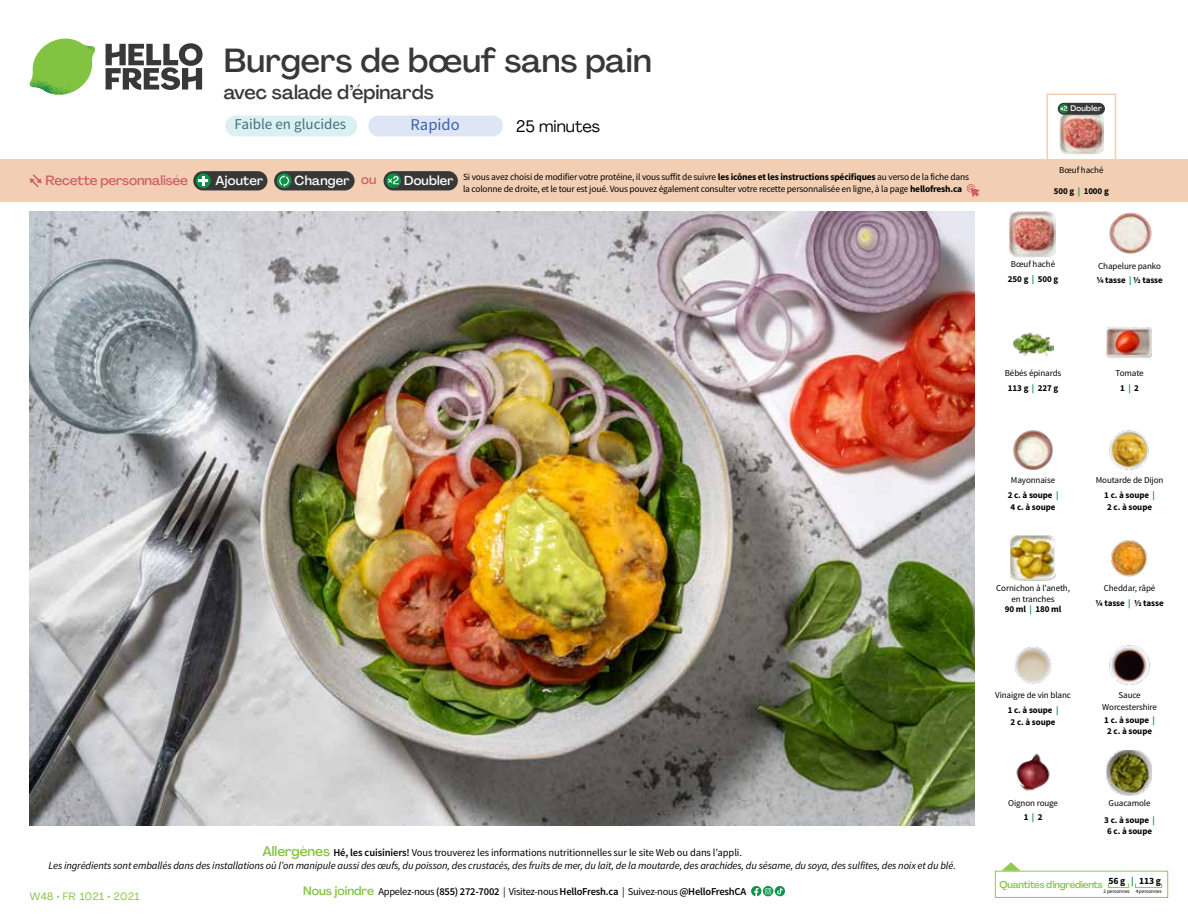
<style>
.page{position:relative;width:1188px;height:918px;background:#fff}
.page>*{position:absolute;margin:0;border:0;box-sizing:border-box;transform-origin:0 0}
.t1{font:500 33px "Agrandir";color:#383839}
.t2{font:500 19.5px "Agrandir";color:#383839}
.t3{font:16.5px "Agrandir";color:#000}
.t4{font:16.5px "Source Sans Pro";color:#3763af}
.t5{font:15px "Source Sans Pro";color:#43717b}
.t6{font:500 13.35px "Agrandir";letter-spacing:-.01em;color:#d15f6a}
.t7{font:500 12.9px "Agrandir";letter-spacing:.015em;color:#fff}
.t8{font:italic 10.5px/13.5px "Source Sans Pro";letter-spacing:-.01em;color:#000;text-align:center}
.t9{font:600 10.5px "Source Sans Pro";letter-spacing:-.02em;color:#000}
.t10{font:10.5px "Agrandir";letter-spacing:.05em;color:#82c341}
.t11{font:500 9.75px "Agrandir";letter-spacing:-.025em;color:#82c341}
.t12{font:9.45px/12px "Source Sans Pro";letter-spacing:-.02em;color:#000}
.t13{font:9px/14.9px "Source Sans Pro";letter-spacing:-.01em;color:#000;text-align:center}
.t14{font:700 9px/11.6px "Source Sans Pro";letter-spacing:-.01em;color:#000;text-align:center}
.t15{font:500 7.95px "Agrandir";letter-spacing:.025em;color:#fff}
.t16{font:5.25px "Source Sans Pro";letter-spacing:-.01em;color:#000}
.s1{color:#d15f6a}
.s2{font-weight:700}
.s3{color:#0b9446}
.s4{font-weight:700;color:#0b9446}
.s5{font-family:"Agrandir";font-weight:500;font-style:normal;font-size:13.5px;color:#82c341}
.s6{font-weight:600;font-style:normal}
.s7{font-style:normal}
.s8{font-family:"Agrandir";font-weight:500;font-size:12px;color:#82c341}
.s9{font-weight:400}
</style>
<div class="page">
<svg style="left:106px;top:43px;width:97px;height:47px"></svg>
<svg style="left:34px;top:39px;width:59px;height:38px"></svg>
<img style="left:65px;top:39px;width:30px;height:25px">
<img style="left:33px;top:60px;width:56px;height:10px">
<img style="left:29px;top:64px;width:58px;height:31px">
<img style="left:64px;top:70px;width:25px;height:24px">
<img style="left:30px;top:211px;width:945px;height:615px">
<svg style="left:775px;top:886px;width:10px;height:10px"></svg>
<svg style="left:751px;top:886px;width:32px;height:10px"></svg>
<svg style="left:1002px;top:862px;width:19px;height:9px"></svg>
<div style="left:995px;top:871px;width:173px;height:27px;border:1px solid #91c84e"></div>
<div style="left:1108px;top:883px;width:21px;height:5px;border:1px solid #91c84e"></div>
<div style="left:1135px;top:883px;width:27px;height:5px;border:1px solid #91c84e"></div>
<div style="left:368px;top:116px;width:135px;height:20px;background:#dee5f4;border-radius:10px"></div>
<img style="left:1013px;top:332px;width:40px;height:25px">
<img style="left:1106px;top:326px;width:46px;height:33px">
<img style="left:1013px;top:430px;width:40px;height:40px">
<img style="left:1109px;top:430px;width:40px;height:40px">
<img style="left:1011px;top:536px;width:45px;height:45px">
<img style="left:1111px;top:539px;width:37px;height:38px">
<img style="left:1014px;top:646px;width:38px;height:38px">
<img style="left:1016px;top:753px;width:34px;height:38px">
<img style="left:1106px;top:750px;width:46px;height:46px">
<img style="left:1109px;top:212px;width:43px;height:42px">
<img style="left:1010px;top:212px;width:45px;height:45px">
<img style="left:1109px;top:645px;width:41px;height:40px">
<div style="left:0;top:160px;width:1188px;height:42px;background:#f2cfb3"></div>
<svg style="left:30px;top:174px;width:12px;height:13px"></svg>
<div style="left:384px;top:171px;width:74px;height:19px;background:#383839;border-radius:10px"></div>
<svg style="left:386px;top:173px;width:15px;height:15px"></svg>
<div style="left:389px;top:180px;width:11px;height:11px;background:#000;opacity:.35"></div>
<svg style="left:387px;top:176px;width:12px;height:8px"></svg>
<div style="left:274px;top:171px;width:81px;height:19px;background:#383839;border-radius:10px"></div>
<svg style="left:277px;top:173px;width:15px;height:15px"></svg>
<svg style="left:279px;top:175px;width:10px;height:12px"></svg>
<div style="left:193px;top:171px;width:74px;height:19px;background:#383839;border-radius:10px"></div>
<svg style="left:196px;top:173px;width:15px;height:15px"></svg>
<svg style="left:198px;top:176px;width:10px;height:10px"></svg>
<svg style="left:967px;top:184px;width:13px;height:13px"></svg>
<div style="left:1046px;top:94px;width:70px;height:69px;border:2px solid #f2cfb3"></div>
<img style="left:1060px;top:114px;width:43px;height:41px">
<div style="left:1058px;top:103px;width:47px;height:12px;background:#383839;border-radius:6px"></div>
<svg style="left:1059px;top:104px;width:9px;height:9px"></svg>
<div style="left:1061px;top:108px;width:7px;height:7px;background:#000;opacity:.35"></div>
<svg style="left:1060px;top:106px;width:7px;height:8px"></svg>
<div style="left:225px;top:116px;width:132px;height:20px;background:#dbf0f2;border-radius:10px"></div>
<h1 class="t1" style="left:224px;top:40px;width:429px">Burgers de bœuf sans pain</h1>
<h2 class="t2" style="left:224px;top:80px;width:211px">avec salade d’épinards</h2>
<h3 class="t3" style="left:516px;top:116px;width:86px">25 minutes</h3>
<h3 class="t4" style="left:410px;top:114px;width:51px">Rapido</h3>
<h3 class="t5" style="left:235px;top:115px;width:113px">Faible en glucides</h3>
<p class="t6" style="left:46px;top:172px;width:144px">Recette personnalisée</p>
<p class="t7" style="left:216px;top:172px;width:49px">Ajouter</p>
<p class="t7" style="left:295px;top:172px;width:83px">Changer <span class="s1">ou</span></p>
<p class="t7" style="left:404px;top:172px;width:51px">Doubler</p>
<p class="t12" style="left:463px;top:171px;width:507px">Si vous avez choisi de modifier votre protéine, il vous suffit de suivre <span class="s2">les icônes et les instructions spécifiques</span> au verso de la fiche dans la colonne de droite, et le tour est joué. Vous pouvez également consulter votre recette personnalisée en ligne, à la page <span class="s2">hellofresh.ca</span></p>
<p class="t15" style="left:1070px;top:104px;width:33px">Doubler</p>
<p class="t13" style="left:1059px;top:163px;width:46px">Bœuf haché</p>
<p class="t14" style="left:1054px;top:185px;width:56px">500 g <span class="s3">|</span> 1000 g</p>
<p class="t13" style="left:1008px;top:257px;width:52px">Bœuf haché<br><span class="s2">250 g</span> <span class="s4">|</span> <span class="s2">500 g</span></p>
<p class="t13" style="left:1096px;top:258px;width:68px;text-align:left">Chapelure panko <span class="s2">¼ tasse</span> <span class="s4">|</span> <span class="s2">½ tasse</span></p>
<p class="t13" style="left:1005px;top:366px;width:58px">Bébés épinards<br><span class="s2">113 g</span> <span class="s4">|</span> <span class="s2">227 g</span></p>
<p class="t13" style="left:1116px;top:366px;width:30px">Tomate<br><span class="s2">1</span> <span class="s4">|</span> <span class="s2">2</span></p>
<p class="t8" style="left:49px;top:846px;width:909px"><span class="s5">Allergènes</span> <span class="s6">Hé, les cuisiniers!</span> <span class="s7">Vous trouverez les informations nutritionnelles sur le site Web ou dans l’appli.<br></span>Les ingrédients sont emballés dans des installations où l’on manipule aussi des œufs, du poisson, des crustacés, des fruits de mer, du lait, de la moutarde, des arachides, du sésame, du soya, des sulfites, des noix et du blé.</p>
<p class="t10" style="left:30px;top:890px;width:111px">W48 • FR 1021 • 2021</p>
<p class="t9" style="left:303px;top:885px;width:445px"><span class="s8">Nous joindre</span> <span class="s9">Appelez-nous</span> (855) 272-7002 <span class="s9">| Visitez-nous</span> HelloFresh.ca <span class="s9">| Suivez-nous</span> @HelloFreshCA</p>
<p class="t13" style="left:1008px;top:473px;width:52px">Mayonnaise<br><span class="s2">2 c. à soupe</span> <span class="s4">|</span></p>
<p class="t14" style="left:1011px;top:501px;width:46px">4 c. à soupe</p>
<p class="t13" style="left:1096px;top:473px;width:69px">Moutarde de Dijon<br><span class="s2">1 c. à soupe</span> <span class="s4">|</span></p>
<p class="t14" style="left:1107px;top:501px;width:46px">2 c. à soupe</p>
<p class="t13" style="left:996px;top:582px;width:75px;line-height:11.6px">Cornichon à l’aneth, en tranches</p>
<p class="t14" style="left:1005px;top:604px;width:58px">90 ml <span class="s3">|</span> 180 ml</p>
<p class="t13" style="left:1096px;top:581px;width:70px">Cheddar, râpé<br><span class="s2">¼ tasse</span> <span class="s4">|</span> <span class="s2">½ tasse</span></p>
<p class="t13" style="left:995px;top:688px;width:77px">Vinaigre de vin blanc<br><span class="s2">1 c. à soupe</span> <span class="s4">|</span></p>
<p class="t14" style="left:1011px;top:716px;width:46px">2 c. à soupe</p>
<p class="t13" style="left:1102px;top:690px;width:56px;line-height:11.6px">Sauce<br>Worcestershire</p>
<p class="t14" style="left:1104px;top:714px;width:52px">1 c. à soupe <span class="s3">|<br></span>2 c. à soupe</p>
<p class="t13" style="left:1008px;top:795px;width:51px">Oignon rouge<br><span class="s2">1</span> <span class="s4">|</span> <span class="s2">2</span></p>
<p class="t13" style="left:1104px;top:794px;width:52px;line-height:17.2px">Guacamole<br><span class="s2">3 c. à soupe</span> <span class="s4">|</span></p>
<p class="t14" style="left:1107px;top:826px;width:46px">6 c. à soupe</p>
<p class="t11" style="left:1000px;top:878px;width:163px">Quantités d'ingrédients <sup>56</sup> <sup>g</sup> <sup>|</sup> <sup>113</sup> <sup>g</sup></p>
<p class="t16" style="left:1103px;top:888px;width:60px">2 personnes 4 personnes</p>
</div>
